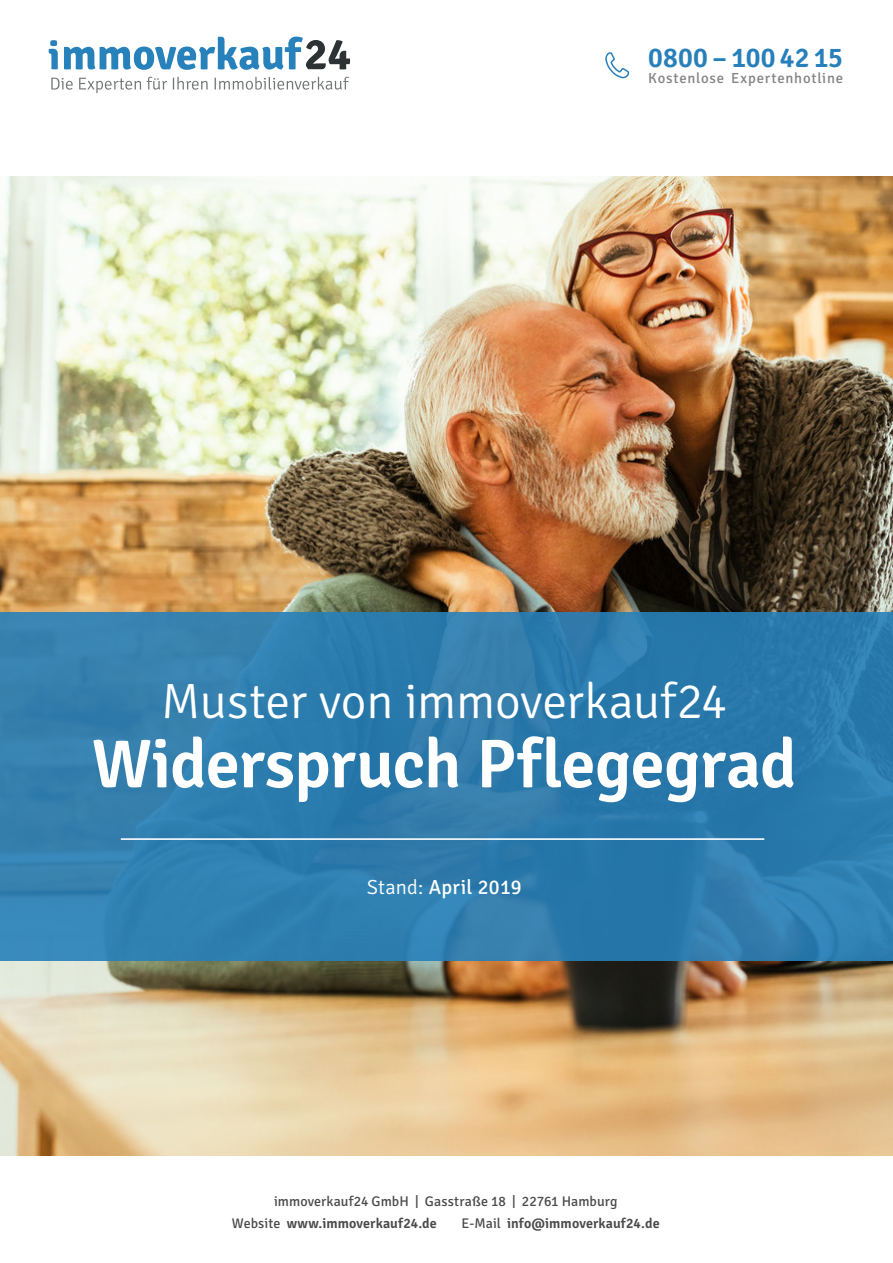
<style>
.page{position:relative;width:893px;height:1263px;background:#fff}
.page>*{position:absolute;margin:0;border:0;box-sizing:border-box;transform-origin:0 0}
.t1{font:600 68.7px "Signika";letter-spacing:-.01em;color:#fff}
.t2{font:300 49.5px "Signika";letter-spacing:-.005em;color:#fff}
.t3{font:600 27.9px "Signika";letter-spacing:.005em;color:#2780ba}
.t4{font:20.4px "Signika";letter-spacing:.01em;color:#fff}
.t5{font:14.7px "Signika";letter-spacing:.05em;color:#838383}
.t6{font:14.1px/22.5px "Signika";letter-spacing:.005em;color:#4a4a4a}
.t7{font:600 14.1px "Signika";letter-spacing:.005em;color:#4a4a4a}
.s1{font-weight:300}
.s2{font-weight:600}
.s3{font-weight:400}
</style>
<div class="page">
<svg style="left:605px;top:52px;width:25px;height:27px"></svg>
<svg style="left:64px;top:37px;width:286px;height:33px"></svg>
<svg style="left:49px;top:40px;width:9px;height:29px"></svg>
<svg style="left:51px;top:78px;width:22px;height:12px"></svg>
<svg style="left:79px;top:78px;width:62px;height:15px"></svg>
<svg style="left:147px;top:77px;width:20px;height:13px"></svg>
<svg style="left:173px;top:77px;width:35px;height:13px"></svg>
<svg style="left:215px;top:77px;width:134px;height:13px"></svg>
<img style="left:0;top:176px;width:893px;height:979px">
<div style="left:0;top:612px;width:893px;height:348px;background:#2e7dad"></div>
<hr style="left:121px;top:838px;width:643px;height:2px;background:#fff">
<h3 class="t3" style="left:648px;top:42px;width:196px">0800 – 100 42 15</h3>
<p class="t5" style="left:648px;top:70px;width:196px">Kostenlose Expertenhotline</p>
<p class="t2" style="left:161px;top:674px;width:568px">Muster von immoverkauf24</p>
<p class="t1" style="left:92px;top:724px;width:706px">Widerspruch Pflegegrad</p>
<p class="t4" style="left:367px;top:875px;width:156px"><span class="s1">Stand:</span> April 2019</p>
<p class="t6" style="left:232px;top:1190px;width:387px;text-indent:42px">immoverkauf24 GmbH | Gasstraße 18 | 22761 Hamburg<br>Website <span class="s2">www.immoverkauf24.de</span></p>
<p class="t7" style="left:462px;top:1215px;width:200px"><span class="s3">E-Mail</span> info@immoverkauf24.de</p>
</div>
